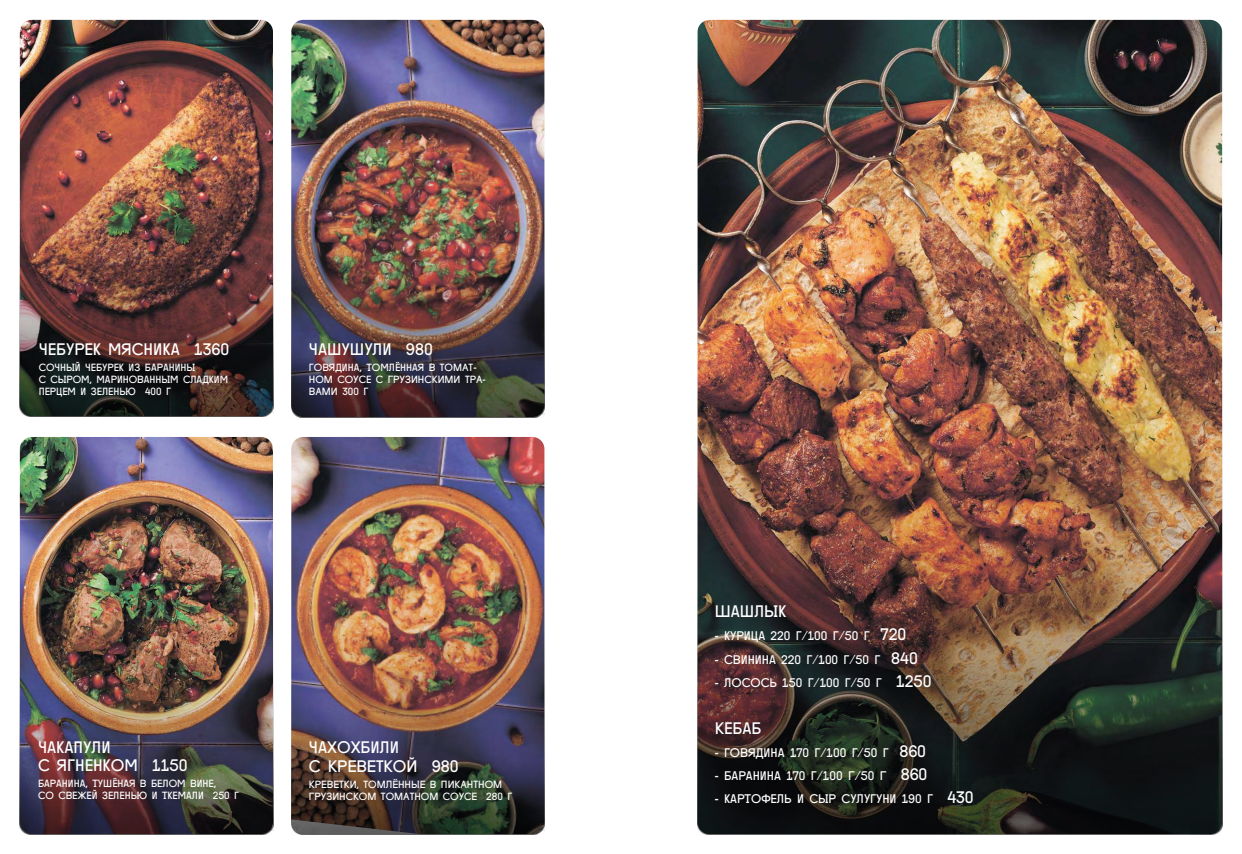
<style>
.page{position:relative;width:1242px;height:854px;background:#fff}
.page>*{position:absolute;margin:0;border:0;box-sizing:border-box;transform-origin:0 0}
.t1{font:16px/18.3px "Fugue Head";color:#fff}
.t2{font:12px "Fugue Head";color:#fff}
.t3{font:10px/12px "Fugue Head";color:#fff}
.s1{font-size:16px}
</style>
<div class="page">
<img style="left:291px;top:20px;width:253px;height:397px">
<img style="left:291px;top:437px;width:253px;height:396px">
<img style="left:20px;top:437px;width:253px;height:397px">
<img style="left:20px;top:19px;width:253px;height:397px">
<img style="left:697px;top:20px;width:525px;height:814px">
<h1 class="t1" style="left:39px;top:338px;width:192px">чеБурек мясника 1360</h1>
<p class="t3" style="left:39px;top:360px;width:191px">сочный чеБурек из Баранины<br>с сыром, маринованным сладким перцем и зеленью 400 г</p>
<h1 class="t1" style="left:309px;top:338px;width:125px">чашушули 980</h1>
<p class="t3" style="left:309px;top:360px;width:178px">говядина, томлённая в ТОМАТ-<br>НОМ СОУСе С ГРУЗИНСКИМИ ТРА-<br>ВАМИ 300 г</p>
<h1 class="t1" style="left:38px;top:736px;width:151px">чакапули<br>с ягненком 1150</h1>
<p class="t3" style="left:38px;top:776px;width:203px">Баранина, тушёная в Белом вине,<br>со свежей зеленью и ткемали 250 г</p>
<h1 class="t1" style="left:309px;top:735px;width:151px;line-height:19.2px">чахохБили<br>С КРЕВЕТКОЙ 980</h1>
<p class="t3" style="left:309px;top:777px;width:205px">КРЕВЕТКИ, ТОМЛЁННЫЕ В ПИКАНТНОМ<br>ГРУЗИНСКОМ ТОМАТНОМ СОУСЕ 280 г</p>
<h1 class="t1" style="left:715px;top:600px;width:73px">Шашлык</h1>
<p class="t2" style="left:715px;top:626px;width:193px">- курица 220 г/100 г/50 г <span class="s1">720</span></p>
<p class="t2" style="left:715px;top:649px;width:204px">- свинина 220 г/100 г/50 г <span class="s1">840</span></p>
<p class="t2" style="left:715px;top:673px;width:218px">- лосось 150 г/100 г/50 г <span class="s1">1250</span></p>
<h1 class="t1" style="left:715px;top:716px;width:48px">КеБаБ</h1>
<p class="t2" style="left:715px;top:742px;width:213px">- говядина 170 г/100 г/50 г <span class="s1">860</span></p>
<p class="t2" style="left:715px;top:766px;width:214px">- Баранина 170 г/100 Г/50 Г <span class="s1">860</span></p>
<p class="t2" style="left:715px;top:789px;width:260px">- картофель и сыр сулугуни 190 г <span class="s1">430</span></p>
</div>
